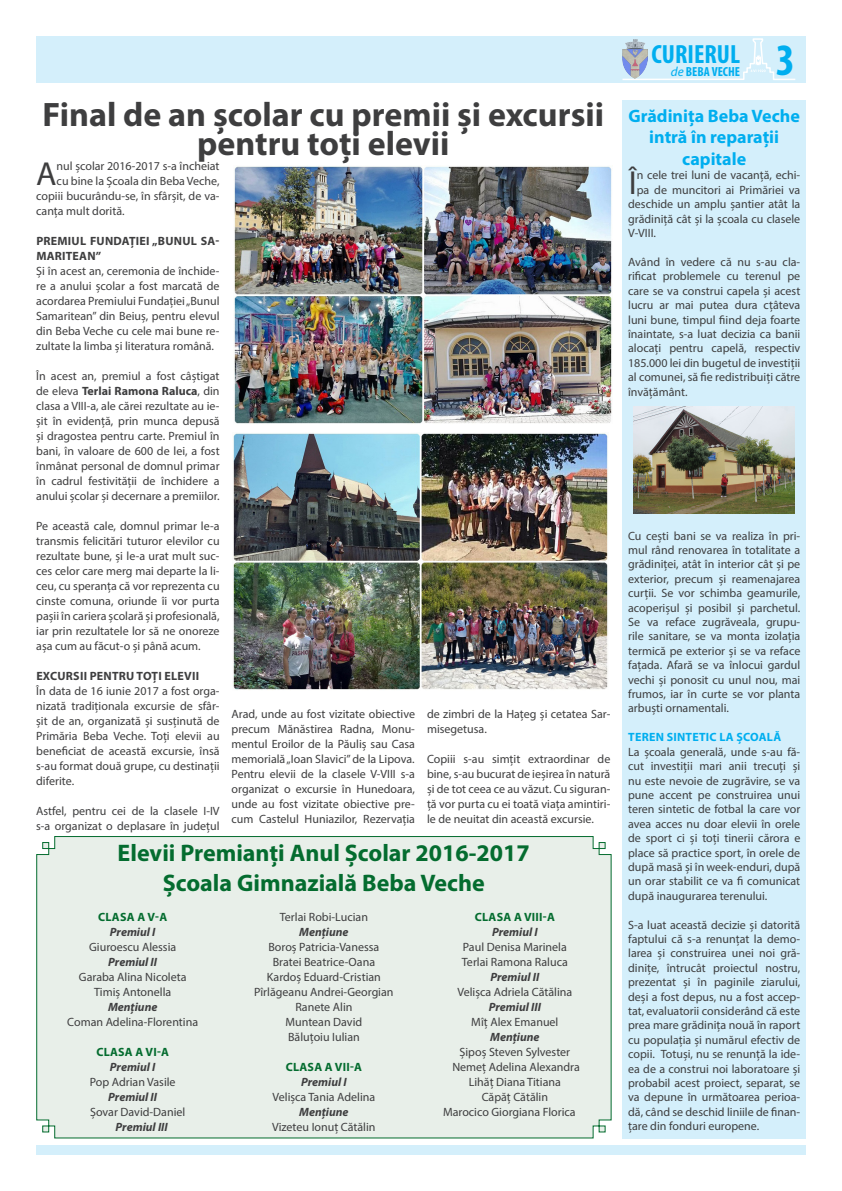
<style>
.page{position:relative;width:842px;height:1191px;background:#fff}
.page>*{position:absolute;margin:0;border:0;box-sizing:border-box;transform-origin:0 0}
.t1{font:700 condensed 45px "Myriad Pro";color:#00aeef}
.t2{font:700 34px/29.6px "Myriad Pro";color:#3e3e3f;text-align:center}
.t3{font:33.4px "Myriad Pro";color:#3e3e3f}
.t4{font:700 condensed 26.4px "Myriad Pro";color:#00aeef}
.t5{font:700 24px "Myriad Pro";color:#046c2f}
.t6{font:700 18px/21.6px "Myriad Pro";color:#00aeef;text-align:center}
.t7{font:700 condensed 13.2px "Myriad Pro";color:#00aeef}
.t8{font:12px/14.4px "Myriad Pro";color:#3e3e3f;text-align:justify}
.t9{font:italic 700 12px "Myriad Pro";color:#3e3e3f}
.t10{font:700 12px/15px "Myriad Pro";letter-spacing:.02em;color:#3e3e3f}
.t11{font:700 12px "Myriad Pro";letter-spacing:.02em;color:#046c2f}
.t12{font:700 12px "Myriad Pro";letter-spacing:.02em;color:#00aeef}
.t13{font:700 3.8px "Myriad Pro";color:#fff}
.s1{font-weight:700}
.s2{font-weight:400;font-style:italic;font-stretch:normal}
</style>
<div class="page">
<div style="left:36px;top:36px;width:770px;height:46px;background:#d4effb"></div>
<div style="left:36px;top:1145px;width:770px;height:10px;background:#d4effb"></div>
<svg style="left:622px;top:38px;width:174px;height:42px"></svg>
<img style="left:622px;top:40px;width:26px;height:38px">
<div style="left:622px;top:100px;width:184px;height:1038px;background:#d4effb"></div>
<img style="left:634px;top:407px;width:160px;height:107px">
<div style="left:36px;top:836px;width:576px;height:303px;background:#e8efe9"></div>
<img style="left:233px;top:433px;width:375px;height:257px">
<img style="left:234px;top:166px;width:378px;height:258px">
<p class="t2" style="left:43px;top:98px;width:563px">Final de an școlar cu premii și excursii pentru toți elevii</p>
<p class="t3" style="left:36px;top:153px;width:22px">A</p>
<p class="t8" style="left:57px;top:159px;width:164px">nul școlar 2016-2017 s-a încheiat</p>
<p class="t8" style="left:57px;top:173px;width:164px">cu bine la Școala din Beba Veche,</p>
<p class="t8" style="left:36px;top:188px;width:185px">copiii bucurându-se, în sfârșit, de va-</p>
<p class="t8" style="left:36px;top:203px;width:90px">canța mult dorită.</p>
<p class="t10" style="left:36px;top:233px;width:185px">PREMIUL FUNDAȚIEI „BUNUL SA-<br>MARITEAN”</p>
<p class="t8" style="left:36px;top:263px;width:185px;line-height:15px">Și în acest an, ceremonia de închide&shy;re a anului școlar a fost marcată de acordarea Premiului Fundației „Bunul Samaritean” din Beiuș, pentru elevul din Beba Veche cu cele mai bune re&shy;zultate la limba și literatura română.</p>
<p class="t8" style="left:36px;top:368px;width:185px;line-height:15px">În acest an, premiul a fost câștigat de eleva <span class="s1">Terlai Ramona Raluca</span>, din clasa a VIII-a, ale cărei rezultate au ie&shy;șit în evidență, prin munca depusă și dragostea pentru carte. Premiul în bani, în valoare de 600 de lei, a fost înmânat personal de domnul primar în cadrul festivității de închidere a anului școlar și decernare a premiilor.</p>
<p class="t8" style="left:36px;top:518px;width:185px;line-height:15px">Pe această cale, domnul primar le-a transmis felicitări tuturor elevilor cu rezultate bune, și le-a urat mult suc&shy;ces celor care merg mai departe la li&shy;ceu, cu speranța că vor reprezenta cu cinste comuna, oriunde îi vor purta pașii în cariera școlară și profesională, iar prin rezultatele lor să ne onoreze așa cum au făcut-o și până acum.</p>
<p class="t10" style="left:36px;top:668px;width:164px">EXCURSII PENTRU TOȚI ELEVII</p>
<p class="t8" style="left:36px;top:683px;width:185px;line-height:15px">În data de 16 iunie 2017 a fost orga&shy;nizată tradiționala excursie de sfâr&shy;șit de an, organizată și susținută de Primăria Beba Veche. Toți elevii au beneficiat de această excursie, însă s-au format două grupe, cu destinații diferite.</p>
<p class="t8" style="left:36px;top:803px;width:185px;line-height:15px">Astfel, pentru cei de la clasele I-IV s-a organizat o deplasare în județul</p>
<p class="t8" style="left:232px;top:706px;width:185px;line-height:15px">Arad, unde au fost vizitate obiective precum Mănăstirea Radna, Monu&shy;mentul Eroilor de la Păuliș sau Casa memorială „Ioan Slavici” de la Lipova.</p>
<p class="t8" style="left:232px;top:766px;width:185px;line-height:15px">Pentru elevii de la clasele V-VIII s-a organizat o excursie în Hunedoara, unde au fost vizitate obiective pre&shy;cum Castelul Huniazilor, Rezervația</p>
<p class="t8" style="left:427px;top:706px;width:185px;line-height:15px">de zimbri de la Hațeg și cetatea Sar&shy;misegetusa.</p>
<p class="t8" style="left:427px;top:751px;width:185px;line-height:15px">Copiii s-au simțit extraordinar de bine, s-au bucurat de ieșirea în natură și de tot ceea ce au văzut. Cu siguran&shy;ță vor purta cu ei toată viața amintiri&shy;le de neuitat din această excursie.</p>
<p class="t5" style="left:118px;top:837px;width:414px">Elevii Premianți Anul Școlar 2016-2017</p>
<p class="t5" style="left:163px;top:867px;width:324px">Școala Gimnazială Beba Veche</p>
<p class="t11" style="left:98px;top:909px;width:71px">CLASA A V-A</p>
<p class="t9" style="left:110px;top:924px;width:47px">Premiul I</p>
<p class="t8" style="left:89px;top:939px;width:89px">Giuroescu Alessia</p>
<p class="t9" style="left:108px;top:954px;width:50px">Premiul II</p>
<p class="t8" style="left:79px;top:969px;width:109px">Garaba Alina Nicoleta</p>
<p class="t8" style="left:94px;top:984px;width:79px">Timiș Antonella</p>
<p class="t9" style="left:108px;top:999px;width:51px">Mențiune</p>
<p class="t8" style="left:67px;top:1014px;width:132px">Coman Adelina-Florentina</p>
<p class="t11" style="left:96px;top:1044px;width:74px">CLASA A VI-A</p>
<p class="t9" style="left:110px;top:1059px;width:47px">Premiul I</p>
<p class="t8" style="left:90px;top:1074px;width:87px">Pop Adrian Vasile</p>
<p class="t9" style="left:108px;top:1089px;width:50px">Premiul II</p>
<p class="t8" style="left:90px;top:1104px;width:97px">Șovar David-Daniel</p>
<p class="t9" style="left:116px;top:1119px;width:54px">Premiul III</p>
<p class="t8" style="left:280px;top:909px;width:90px">Terlai Robi-Lucian</p>
<p class="t9" style="left:299px;top:924px;width:51px">Mențiune</p>
<p class="t8" style="left:268px;top:939px;width:112px">Boroș Patricia-Vanessa</p>
<p class="t8" style="left:273px;top:954px;width:104px">Bratei Beatrice-Oana</p>
<p class="t8" style="left:267px;top:969px;width:116px">Kardoș Eduard-Cristian</p>
<p class="t8" style="left:254px;top:984px;width:141px">Pîrlăgeanu Andrei-Georgian</p>
<p class="t8" style="left:295px;top:999px;width:59px">Ranete Alin</p>
<p class="t8" style="left:285px;top:1014px;width:78px">Muntean David</p>
<p class="t8" style="left:288px;top:1029px;width:73px">Băluțoiu Iulian</p>
<p class="t11" style="left:286px;top:1059px;width:78px">CLASA A VII-A</p>
<p class="t9" style="left:301px;top:1074px;width:47px">Premiul I</p>
<p class="t8" style="left:273px;top:1089px;width:104px">Velișca Tania Adelina</p>
<p class="t9" style="left:299px;top:1104px;width:51px">Mențiune</p>
<p class="t8" style="left:272px;top:1119px;width:105px">Vizeteu Ionuț Cătălin</p>
<p class="t11" style="left:475px;top:909px;width:82px">CLASA A VIII-A</p>
<p class="t9" style="left:492px;top:924px;width:47px">Premiul I</p>
<p class="t8" style="left:463px;top:939px;width:106px">Paul Denisa Marinela</p>
<p class="t8" style="left:462px;top:954px;width:108px">Terlai Ramona Raluca</p>
<p class="t9" style="left:490px;top:969px;width:50px">Premiul II</p>
<p class="t8" style="left:457px;top:984px;width:116px">Velișca Adriela Cătălina</p>
<p class="t9" style="left:489px;top:999px;width:54px">Premiul III</p>
<p class="t8" style="left:471px;top:1014px;width:89px">Mîț Alex Emanuel</p>
<p class="t9" style="left:490px;top:1029px;width:51px">Mențiune</p>
<p class="t8" style="left:460px;top:1044px;width:112px">Șipoș Steven Sylvester</p>
<p class="t8" style="left:452px;top:1059px;width:129px">Nemeț Adelina Alexandra</p>
<p class="t8" style="left:469px;top:1074px;width:94px">Lihăț Diana Titiana</p>
<p class="t8" style="left:482px;top:1089px;width:68px">Căpăț Cătălin</p>
<p class="t8" style="left:443px;top:1104px;width:134px">Marocico Giorgiana Florica</p>
<p class="t4" style="left:651px;top:38px;width:90px">CURIERUL</p>
<p class="t7" style="left:671px;top:64px;width:71px"><span class="s2">de</span> BEBA VECHE</p>
<p class="t13" style="left:750px;top:68px;width:17px">4 VI 1920</p>
<p class="t1" style="left:776px;top:32px;width:21px">3</p>
<p class="t6" style="left:628px;top:104px;width:173px">Grădinița Beba Veche intră în reparații</p>
<p class="t6" style="left:682px;top:148px;width:65px">capitale</p>
<p class="t3" style="left:629px;top:162px;width:9px">Î</p>
<p class="t8" style="left:637px;top:168px;width:165px">n cele trei luni de vacanță, echi-</p>
<p class="t8" style="left:637px;top:182px;width:165px">pa de muncitori ai Primăriei va</p>
<p class="t8" style="left:628px;top:197px;width:174px">deschide un amplu șantier atât la</p>
<p class="t8" style="left:628px;top:211px;width:174px">grădiniță cât și la școala cu clasele</p>
<p class="t8" style="left:628px;top:226px;width:29px">V-VIII.</p>
<p class="t8" style="left:628px;top:254px;width:174px">Având în vedere că nu s-au cla&shy;rificat problemele cu terenul pe care se va construi capela și acest lucru ar mai putea dura cțâteva luni bune, timpul fiind deja foarte înaintate, s-a luat decizia ca banii alocați pentru capelă, respectiv 185.000 lei din bugetul de investiții al comunei, să fie redistribuiți către învățământ.</p>
<p class="t8" style="left:628px;top:528px;width:174px">Cu cești bani se va realiza în pri&shy;mul rând renovarea în totalitate a grădiniței, atât în interior cât și pe exterior, precum și reamenajarea curții. Se vor schimba geamurile, acoperișul și posibil și parchetul.<br>Se va reface zugrăveala, grupu&shy;rile sanitare, se va monta izolația termică pe exterior și se va reface fațada. Afară se va înlocui gardul vechi și ponosit cu unul nou, mai frumos, iar în curte se vor planta arbuști ornamentali.</p>
<p class="t12" style="left:628px;top:729px;width:154px">TEREN SINTETIC LA ȘCOALĂ</p>
<p class="t8" style="left:628px;top:744px;width:174px">La școala generală, unde s-au fă&shy;cut investiții mari anii trecuți și nu este nevoie de zugrăvire, se va pune accent pe construirea unui teren sintetic de fotbal la care vor avea acces nu doar elevii în orele de sport ci și toți tinerii cărora e place să practice sport, în orele de după masă și în week-enduri, după un orar stabilit ce va fi comunicat după inaugurarea terenului.</p>
<p class="t8" style="left:628px;top:917px;width:174px">S-a luat această decizie și datorită faptului că s-a renunțat la demo&shy;larea și construirea unei noi gră&shy;dinițe, întrucât proiectul nostru, prezentat și în paginile ziarului, deși a fost depus, nu a fost accep&shy;tat, evaluatorii considerând că este prea mare grădinița nouă în raport cu populația și numărul efectiv de copii. Totuși, nu se renunță la ide&shy;ea de a construi noi laboratoare și probabil acest proiect, separat, se va depune în următoarea perioa&shy;dă, când se deschid liniile de finan&shy;țare din fonduri europene.</p>
</div>
